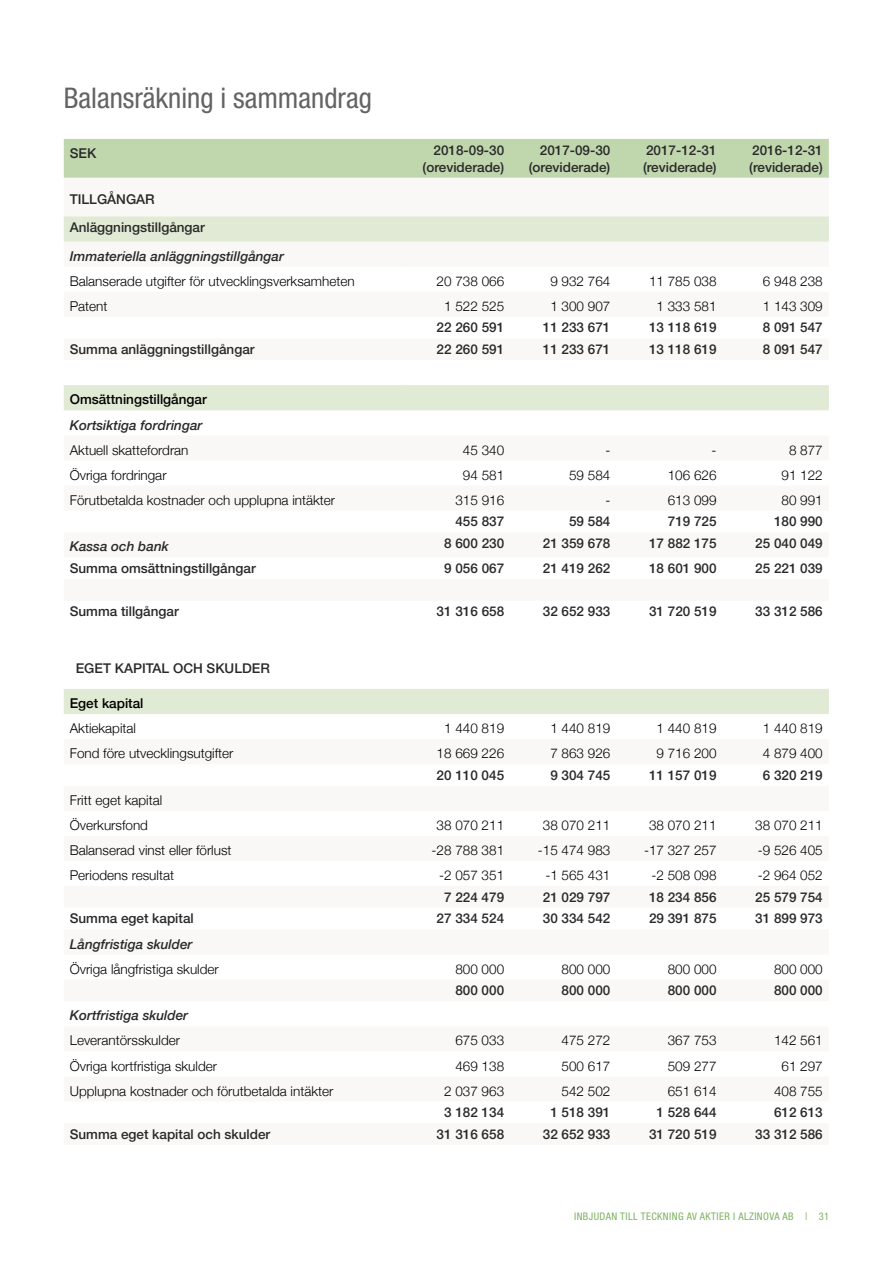
<style>
.page{position:relative;width:893px;height:1263px;background:#fff}
.page>*{position:absolute;margin:0;border:0;box-sizing:border-box;transform-origin:0 0}
.t1{font:condensed 28.5px "Helvetica Neue";color:#636363}
.t2{font:300 13.5px/25px "Helvetica Neue";color:#000}
.t3{font:500 13.5px/17.2px "Helvetica Neue LT Std";color:#292929;text-align:right}
.t4{font:italic 500 13.5px "Helvetica Neue";color:#292929}
.t5{font:500 13.5px "Helvetica Neue";color:#000}
.t6{font:500 13.5px "Helvetica Neue";color:#292929}
.t7{font:condensed 10.5px "Helvetica Neue";letter-spacing:.04em;color:#7db260}
</style>
<div class="page">
<div style="left:64px;top:139px;width:765px;height:39px;background:#c0d6ad"></div>
<svg style="left:64px;top:216px;width:765px;height:194px"></svg>
<div style="left:64px;top:689px;width:765px;height:25px;background:#e0ead5"></div>
<h1 class="t1" style="left:64px;top:81px;width:310px">Balansräkning i sammandrag</h1>
<p class="t6" style="left:70px;top:142px;width:28px">SEK</p>
<p class="t3" style="left:423px;top:141px;width:83px">2018-09-30 (oreviderade)</p>
<p class="t3" style="left:529px;top:141px;width:83px">2017-09-30 (oreviderade)</p>
<p class="t3" style="left:643px;top:141px;width:75px;text-align:left">2017-12-31 (reviderade)</p>
<p class="t3" style="left:749px;top:141px;width:75px;text-align:left">2016-12-31 (reviderade)</p>
<p class="t6" style="left:70px;top:188px;width:87px">TILLGÅNGAR</p>
<p class="t3" style="left:70px;top:219px;width:137px">Anläggningstillgångar</p>
<p class="t4" style="left:70px;top:244px;width:216px">Immateriella anläggningstillgångar</p>
<p class="t2" style="left:70px;top:267px;width:286px">Balanserade utgifter för utvecklingsverksamheten</p>
<p class="t2" style="left:437px;top:267px;width:69px">20 738 066</p>
<p class="t2" style="left:550px;top:267px;width:62px">9 932 764</p>
<p class="t2" style="left:649px;top:267px;width:69px">11 785 038</p>
<p class="t2" style="left:763px;top:267px;width:62px">6 948 238</p>
<p class="t2" style="left:70px;top:292px;width:39px">Patent</p>
<p class="t2" style="left:444px;top:292px;width:62px">1 522 525</p>
<p class="t2" style="left:550px;top:292px;width:62px">1 300 907</p>
<p class="t2" style="left:657px;top:292px;width:62px">1 333 581</p>
<p class="t2" style="left:763px;top:292px;width:62px">1 143 309</p>
<p class="t3" style="left:437px;top:319px;width:69px">22 260 591</p>
<p class="t3" style="left:543px;top:319px;width:69px">11 233 671</p>
<p class="t3" style="left:649px;top:319px;width:69px">13 118 619</p>
<p class="t3" style="left:763px;top:319px;width:62px">8 091 547</p>
<p class="t3" style="left:70px;top:341px;width:186px">Summa anläggningstillgångar</p>
<p class="t3" style="left:437px;top:341px;width:69px">22 260 591</p>
<p class="t3" style="left:543px;top:341px;width:69px">11 233 671</p>
<p class="t3" style="left:649px;top:341px;width:69px">13 118 619</p>
<p class="t3" style="left:763px;top:341px;width:62px">8 091 547</p>
<p class="t5" style="left:70px;top:389px;width:139px">Omsättningstillgångar</p>
<p class="t4" style="left:70px;top:413px;width:134px">Kortsiktiga fordringar</p>
<p class="t2" style="left:70px;top:436px;width:120px">Aktuell skattefordran</p>
<p class="t2" style="left:463px;top:436px;width:43px">45 340</p>
<p class="t2" style="left:605px;top:436px;width:6px">-</p>
<p class="t2" style="left:712px;top:436px;width:6px">-</p>
<p class="t2" style="left:789px;top:436px;width:35px">8 877</p>
<p class="t2" style="left:70px;top:461px;width:98px">Övriga fordringar</p>
<p class="t2" style="left:463px;top:461px;width:43px">94 581</p>
<p class="t2" style="left:569px;top:461px;width:43px">59 584</p>
<p class="t2" style="left:668px;top:461px;width:50px">106 626</p>
<p class="t2" style="left:781px;top:461px;width:43px">91 122</p>
<p class="t2" style="left:70px;top:486px;width:267px">Förutbetalda kostnader och upplupna intäkter</p>
<p class="t2" style="left:455px;top:486px;width:50px">315 916</p>
<p class="t2" style="left:605px;top:486px;width:6px">-</p>
<p class="t2" style="left:668px;top:486px;width:50px">613 099</p>
<p class="t2" style="left:781px;top:486px;width:43px">80 991</p>
<p class="t3" style="left:455px;top:513px;width:50px">455 837</p>
<p class="t3" style="left:569px;top:513px;width:43px">59 584</p>
<p class="t3" style="left:668px;top:513px;width:50px">719 725</p>
<p class="t3" style="left:774px;top:513px;width:50px">180 990</p>
<p class="t4" style="left:70px;top:535px;width:101px">Kassa och bank</p>
<p class="t3" style="left:444px;top:534px;width:62px">8 600 230</p>
<p class="t3" style="left:543px;top:534px;width:69px">21 359 678</p>
<p class="t3" style="left:649px;top:534px;width:69px">17 882 175</p>
<p class="t3" style="left:755px;top:534px;width:69px">25 040 049</p>
<p class="t3" style="left:70px;top:560px;width:188px">Summa omsättningstillgångar</p>
<p class="t3" style="left:444px;top:560px;width:62px">9 056 067</p>
<p class="t3" style="left:543px;top:560px;width:69px">21 419 262</p>
<p class="t3" style="left:649px;top:560px;width:69px">18 601 900</p>
<p class="t3" style="left:755px;top:560px;width:69px">25 221 039</p>
<p class="t3" style="left:70px;top:603px;width:111px">Summa tillgångar</p>
<p class="t3" style="left:437px;top:603px;width:69px">31 316 658</p>
<p class="t3" style="left:543px;top:603px;width:69px">32 652 933</p>
<p class="t3" style="left:649px;top:603px;width:69px">31 720 519</p>
<p class="t3" style="left:755px;top:603px;width:69px">33 312 586</p>
<p class="t3" style="left:76px;top:660px;width:196px">EGET KAPITAL OCH SKULDER</p>
<p class="t5" style="left:70px;top:692px;width:75px">Eget kapital</p>
<p class="t2" style="left:70px;top:715px;width:68px">Aktiekapital</p>
<p class="t2" style="left:444px;top:715px;width:62px">1 440 819</p>
<p class="t2" style="left:550px;top:715px;width:62px">1 440 819</p>
<p class="t2" style="left:656px;top:715px;width:62px">1 440 819</p>
<p class="t2" style="left:763px;top:715px;width:62px">1 440 819</p>
<p class="t2" style="left:70px;top:740px;width:165px">Fond före utvecklingsutgifter</p>
<p class="t2" style="left:437px;top:740px;width:69px">18 669 226</p>
<p class="t2" style="left:550px;top:740px;width:62px">7 863 926</p>
<p class="t2" style="left:656px;top:740px;width:62px">9 716 200</p>
<p class="t2" style="left:763px;top:740px;width:62px">4 879 400</p>
<p class="t3" style="left:437px;top:766px;width:69px">20 110 045</p>
<p class="t3" style="left:550px;top:766px;width:62px">9 304 745</p>
<p class="t3" style="left:649px;top:766px;width:69px">11 157 019</p>
<p class="t3" style="left:763px;top:766px;width:62px">6 320 219</p>
<p class="t2" style="left:70px;top:786px;width:94px">Fritt eget kapital<br>Överkursfond</p>
<p class="t2" style="left:437px;top:812px;width:69px">38 070 211</p>
<p class="t2" style="left:543px;top:812px;width:69px">38 070 211</p>
<p class="t2" style="left:649px;top:812px;width:69px">38 070 211</p>
<p class="t2" style="left:755px;top:812px;width:69px">38 070 211</p>
<p class="t2" style="left:70px;top:837px;width:163px">Balanserad vinst eller förlust</p>
<p class="t2" style="left:432px;top:837px;width:74px">-28 788 381</p>
<p class="t2" style="left:538px;top:837px;width:74px">-15 474 983</p>
<p class="t2" style="left:644px;top:837px;width:74px">-17 327 257</p>
<p class="t2" style="left:758px;top:837px;width:67px">-9 526 405</p>
<p class="t2" style="left:70px;top:862px;width:106px">Periodens resultat</p>
<p class="t2" style="left:439px;top:862px;width:67px">-2 057 351</p>
<p class="t2" style="left:545px;top:862px;width:67px">-1 565 431</p>
<p class="t2" style="left:652px;top:862px;width:67px">-2 508 098</p>
<p class="t2" style="left:758px;top:862px;width:67px">-2 964 052</p>
<p class="t3" style="left:444px;top:888px;width:62px">7 224 479</p>
<p class="t3" style="left:543px;top:888px;width:69px">21 029 797</p>
<p class="t3" style="left:649px;top:888px;width:69px">18 234 856</p>
<p class="t3" style="left:755px;top:888px;width:69px">25 579 754</p>
<p class="t3" style="left:70px;top:910px;width:126px">Summa eget kapital</p>
<p class="t3" style="left:437px;top:910px;width:69px">27 334 524</p>
<p class="t3" style="left:543px;top:910px;width:69px">30 334 542</p>
<p class="t3" style="left:649px;top:910px;width:69px">29 391 875</p>
<p class="t3" style="left:755px;top:910px;width:69px">31 899 973</p>
<p class="t4" style="left:70px;top:932px;width:124px">Långfristiga skulder</p>
<p class="t2" style="left:70px;top:955px;width:151px">Övriga långfristiga skulder</p>
<p class="t2" style="left:455px;top:955px;width:50px">800 000</p>
<p class="t2" style="left:562px;top:955px;width:50px">800 000</p>
<p class="t2" style="left:668px;top:955px;width:50px">800 000</p>
<p class="t2" style="left:774px;top:955px;width:50px">800 000</p>
<p class="t3" style="left:455px;top:982px;width:50px">800 000</p>
<p class="t3" style="left:562px;top:982px;width:50px">800 000</p>
<p class="t3" style="left:668px;top:982px;width:50px">800 000</p>
<p class="t3" style="left:774px;top:982px;width:50px">800 000</p>
<p class="t4" style="left:70px;top:1004px;width:120px">Kortfristiga skulder</p>
<p class="t2" style="left:70px;top:1027px;width:112px">Leverantörsskulder</p>
<p class="t2" style="left:455px;top:1027px;width:50px">675 033</p>
<p class="t2" style="left:562px;top:1027px;width:50px">475 272</p>
<p class="t2" style="left:668px;top:1027px;width:50px">367 753</p>
<p class="t2" style="left:774px;top:1027px;width:50px">142 561</p>
<p class="t2" style="left:70px;top:1052px;width:149px">Övriga kortfristiga skulder</p>
<p class="t2" style="left:455px;top:1052px;width:50px">469 138</p>
<p class="t2" style="left:562px;top:1052px;width:50px">500 617</p>
<p class="t2" style="left:668px;top:1052px;width:50px">509 277</p>
<p class="t2" style="left:781px;top:1052px;width:43px">61 297</p>
<p class="t2" style="left:70px;top:1077px;width:265px">Upplupna kostnader och förutbetalda intäkter</p>
<p class="t2" style="left:444px;top:1077px;width:62px">2 037 963</p>
<p class="t2" style="left:562px;top:1077px;width:50px">542 502</p>
<p class="t2" style="left:668px;top:1077px;width:50px">651 614</p>
<p class="t2" style="left:774px;top:1077px;width:50px">408 755</p>
<p class="t3" style="left:444px;top:1103px;width:62px">3 182 134</p>
<p class="t3" style="left:550px;top:1103px;width:62px">1 518 391</p>
<p class="t3" style="left:656px;top:1103px;width:62px">1 528 644</p>
<p class="t3" style="left:774px;top:1103px;width:50px">612 613</p>
<p class="t3" style="left:70px;top:1125px;width:202px">Summa eget kapital och skulder</p>
<p class="t3" style="left:437px;top:1125px;width:69px">31 316 658</p>
<p class="t3" style="left:543px;top:1125px;width:69px">32 652 933</p>
<p class="t3" style="left:649px;top:1125px;width:69px">31 720 519</p>
<p class="t3" style="left:755px;top:1125px;width:69px">33 312 586</p>
<p class="t7" style="left:574px;top:1210px;width:257px">INBJUDAN TILL TECKNING AV AKTIER I ALZINOVA AB | 31</p>
</div>
